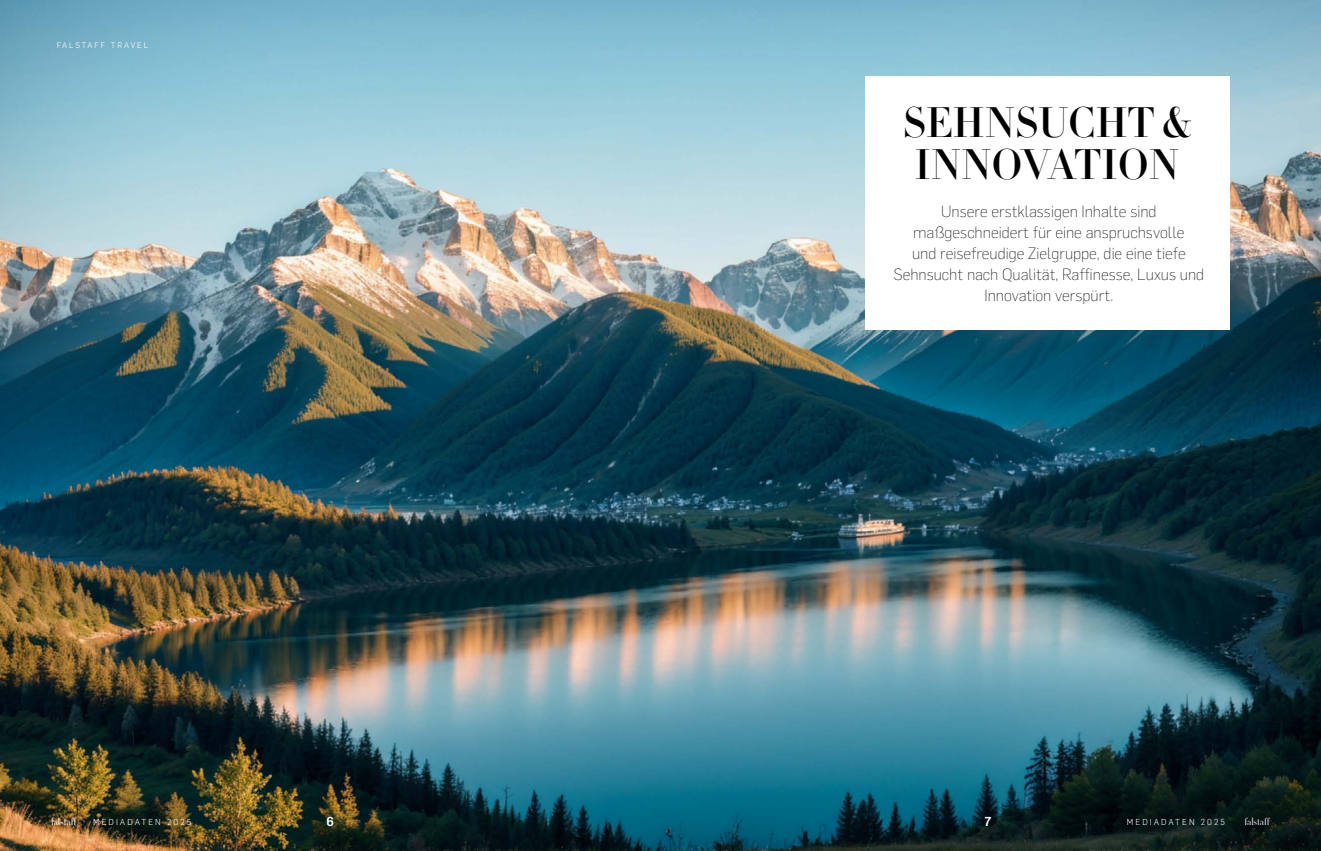
<style>
.page{position:relative;width:1321px;height:851px;background:#fff}
.page>*{position:absolute;margin:0;border:0;box-sizing:border-box;transform-origin:0 0}
.t1{font:500 42px/42px "HTF Didot M24";color:#000}
.t2{font:200 16px/21px "Flama";color:#000;text-align:center}
.t3{font:500 12.8px "Flama";color:#fff}
.t4{font:300 10px "HTF Didot L96";color:#fff}
.t5{font:300 8.5px "Flama";letter-spacing:.25em;color:#fff}
.t6{font:300 8px "Flama";letter-spacing:.25em;color:#fff}
</style>
<div class="page">
<img style="left:0;top:0;width:1321px;height:850px">
<div style="left:865px;top:77px;width:365px;height:253px;background:#fff"></div>
<p class="t6" style="left:57px;top:40px;width:93px">FALSTAFF TRAVEL</p>
<h1 class="t1" style="left:903px;top:100px;width:290px">SEHNSUCHT &amp;<br>INNOVATION</h1>
<p class="t2" style="left:894px;top:200px;width:312px">Unsere erstklassigen Inhalte sind maßgeschneidert für eine anspruchsvolle<br>und reisefreudige Zielgruppe, die eine tiefe Sehnsucht nach Qualität, Raffinesse, Luxus und Innovation verspürt.</p>
<p class="t4" style="left:51px;top:814px;width:27px">falstaff</p>
<p class="t5" style="left:93px;top:816px;width:100px">MEDIADATEN 2025</p>
<p class="t3" style="left:327px;top:812px;width:9px">6</p>
<p class="t3" style="left:984px;top:812px;width:9px">7</p>
<p class="t5" style="left:1127px;top:816px;width:99px">MEDIADATEN 2025</p>
<p class="t4" style="left:1244px;top:814px;width:27px">falstaff</p>
</div>
